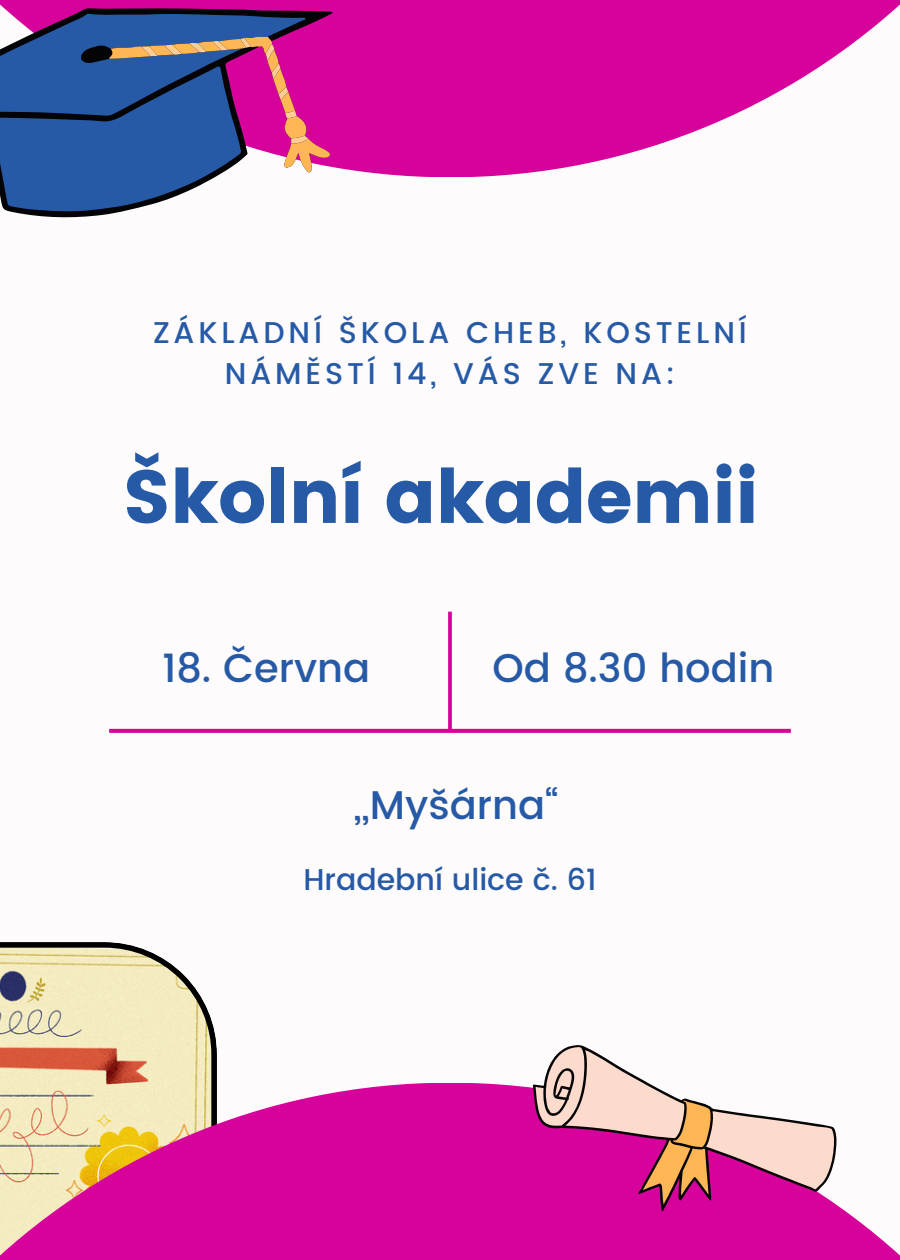
<style>
.page{position:relative;width:900px;height:1260px;background:#fdfbfb}
.page>*{position:absolute;margin:0;border:0;box-sizing:border-box;transform-origin:0 0}
.t1{font:75px "Poppins";letter-spacing:-.015em;color:#275aa6}
.t2{font:500 40px "Poppins";color:#275aa6}
.t3{font:500 30px/41.2px "Poppins";letter-spacing:.13em;color:#275aa6;text-align:center}
.t4{font:500 30px "Poppins";color:#275aa6}
</style>
<div class="page">
<svg style="left:448px;top:612px;width:4px;height:117px"></svg>
<svg style="left:109px;top:729px;width:682px;height:4px;background:#d6089d"></svg>
<svg style="left:366px;top:0;width:534px;height:177px;fill:#d6029b"></svg>
<div style="left:337px;top:0;width:29px;height:172px;background:#d6029b"></div>
<svg style="left:0;top:0;width:337px;height:218px;background:#52579e"></svg>
<svg style="left:107px;top:6px;width:227px;height:204px"></svg>
<svg style="left:142px;top:15px;width:167px;height:158px;background:#724e93"></svg>
<svg style="left:0;top:942px;width:216px;height:141px;background:#ddc9a7"></svg>
<svg style="left:0;top:1083px;width:900px;height:177px;background:#df4da7"></svg>
<div style="left:507px;top:1083px;width:339px;height:177px;background:#d6029b"></div>
<svg style="left:525px;top:1045px;width:317px;height:172px"></svg>
<h3 class="t3" style="left:153px;top:312px;width:595px">ZÁKLADNÍ ŠKOLA CHEB, KOSTELNÍ<br>NÁMĚSTÍ 14, VÁS ZVE NA:</h3>
<h1 class="t1" style="left:123px;top:453px;width:638px">Školní akademii</h1>
<h2 class="t2" style="left:162px;top:644px;width:209px">18. Června</h2>
<h2 class="t2" style="left:493px;top:644px;width:283px">Od 8.30 hodin</h2>
<p class="t2" style="left:354px;top:781px;width:206px">„,Myšárna“</p>
<h2 class="t4" style="left:303px;top:863px;width:295px">Hradební ulice č. 61</h2>
</div>
